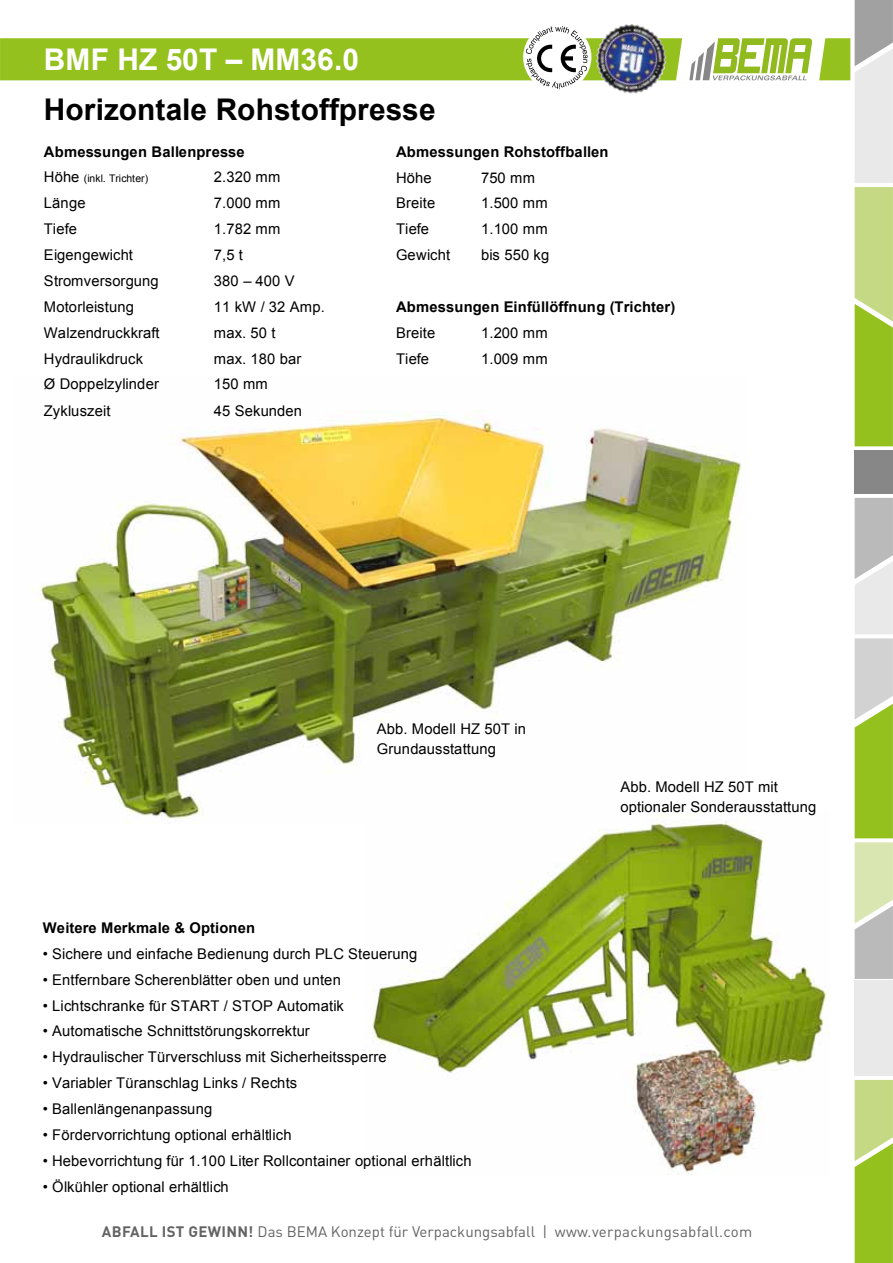
<style>
.page{position:relative;width:893px;height:1263px;background:#fff}
.page>*{position:absolute;margin:0;border:0;box-sizing:border-box;transform-origin:0 0}
.t1{font:700 29.85px "Arial";letter-spacing:.005em;color:#000}
.t2{font:700 29.85px "Arial";color:#fff}
.t3{font:15px "DIN";color:#646363}
.t4{font:14.7px/19.8px "Arial";letter-spacing:.005em;color:#000}
.t5{font:700 14.7px "Arial";letter-spacing:.005em;color:#000}
.t6{font:10.5px "Arial";letter-spacing:-.005em;color:#000}
.s1{font-size:14.7px}
.s2{font-weight:700}
</style>
<div class="page">
<svg style="left:855px;top:498px;width:38px;height:481px"></svg>
<svg style="left:855px;top:1080px;width:38px;height:183px"></svg>
<svg style="left:819px;top:0;width:74px;height:446px"></svg>
<div style="left:855px;top:981px;width:38px;height:95px;background:#e9e9e9"></div>
<div style="left:855px;top:450px;width:38px;height:44px;background:#878787"></div>
<svg style="left:689px;top:38px;width:123px;height:42px"></svg>
<img style="left:617px;top:24px;width:31px;height:70px">
<svg style="left:0;top:26px;width:682px;height:63px"></svg>
<img style="left:32px;top:420px;width:710px;height:404px">
<img style="left:365px;top:812px;width:464px;height:362px">
<img style="left:44px;top:419px;width:342px;height:21px">
<img style="left:365px;top:919px;width:129px;height:255px">
<img style="left:44px;top:42px;width:450px;height:44px">
<img style="left:396px;top:411px;width:303px;height:85px">
<img style="left:377px;top:720px;width:222px;height:55px">
<img style="left:620px;top:778px;width:209px;height:55px">
<h1 class="t2" style="left:44px;top:40px;width:316px">BMF HZ 50T – MM36.0</h1>
<h1 class="t1" style="left:44px;top:90px;width:393px">Horizontale Rohstoffpresse</h1>
<p class="t5" style="left:44px;top:142px;width:202px">Abmessungen Ballenpresse</p>
<p class="t6" style="left:44px;top:172px;width:106px"><span class="s1">Höhe</span> (inkl. Trichter)</p>
<p class="t4" style="left:214px;top:168px;width:68px">2.320 mm</p>
<p class="t4" style="left:44px;top:193px;width:43px">Länge</p>
<p class="t4" style="left:214px;top:193px;width:68px">7.000 mm</p>
<p class="t4" style="left:44px;top:219px;width:35px">Tiefe</p>
<p class="t4" style="left:214px;top:219px;width:68px">1.782 mm</p>
<p class="t4" style="left:44px;top:245px;width:91px">Eigengewicht</p>
<p class="t4" style="left:214px;top:245px;width:30px">7,5 t</p>
<p class="t4" style="left:44px;top:271px;width:116px">Stromversorgung</p>
<p class="t4" style="left:214px;top:271px;width:82px">380 – 400 V</p>
<p class="t4" style="left:44px;top:297px;width:91px">Motorleistung</p>
<p class="t4" style="left:214px;top:297px;width:113px">11 kW / 32 Amp.</p>
<p class="t4" style="left:44px;top:323px;width:117px">Walzendruckkraft</p>
<p class="t4" style="left:214px;top:323px;width:63px">max. 50 t</p>
<p class="t4" style="left:44px;top:349px;width:101px">Hydraulikdruck</p>
<p class="t4" style="left:214px;top:349px;width:89px">max. 180 bar</p>
<p class="t4" style="left:44px;top:375px;width:117px">Ø Doppelzylinder</p>
<p class="t4" style="left:214px;top:375px;width:56px">150 mm</p>
<p class="t4" style="left:44px;top:401px;width:68px">Zykluszeit</p>
<p class="t4" style="left:214px;top:401px;width:90px">45 Sekunden</p>
<p class="t5" style="left:396px;top:142px;width:214px">Abmessungen Rohstoffballen</p>
<p class="t4" style="left:396px;top:168px;width:37px">Höhe</p>
<p class="t4" style="left:481px;top:168px;width:56px">750 mm</p>
<p class="t4" style="left:396px;top:193px;width:41px">Breite</p>
<p class="t4" style="left:481px;top:193px;width:68px">1.500 mm</p>
<p class="t4" style="left:396px;top:219px;width:35px">Tiefe</p>
<p class="t4" style="left:481px;top:219px;width:68px">1.100 mm</p>
<p class="t4" style="left:396px;top:245px;width:56px">Gewicht</p>
<p class="t4" style="left:481px;top:245px;width:70px">bis 550 kg</p>
<p class="t5" style="left:396px;top:297px;width:281px">Abmessungen Einfüllöffnung (Trichter)</p>
<p class="t4" style="left:396px;top:323px;width:41px">Breite</p>
<p class="t4" style="left:481px;top:323px;width:68px">1.200 mm</p>
<p class="t4" style="left:396px;top:349px;width:35px">Tiefe</p>
<p class="t4" style="left:481px;top:349px;width:68px">1.009 mm</p>
<p class="t4" style="left:377px;top:719px;width:151px">Abb. Modell HZ 50T in<br>Grundausstattung</p>
<p class="t4" style="left:620px;top:778px;width:197px">Abb. Modell HZ 50T mit optionaler Sonderausstattung</p>
<p class="t5" style="left:43px;top:918px;width:214px">Weitere Merkmale &amp; Optionen</p>
<p class="t4" style="left:43px;top:944px;width:376px">• Sichere und einfache Bedienung durch PLC Steuerung</p>
<p class="t4" style="left:43px;top:970px;width:300px">• Entfernbare Scherenblätter oben und unten</p>
<p class="t4" style="left:43px;top:995px;width:303px">• Lichtschranke für START / STOP Automatik</p>
<p class="t4" style="left:43px;top:1021px;width:269px">• Automatische Schnittstörungskorrektur</p>
<p class="t4" style="left:43px;top:1047px;width:345px">• Hydraulischer Türverschluss mit Sicherheitssperre</p>
<p class="t4" style="left:43px;top:1073px;width:256px">• Variabler Türanschlag Links / Rechts</p>
<p class="t4" style="left:43px;top:1099px;width:171px">• Ballenlängenanpassung</p>
<p class="t4" style="left:43px;top:1125px;width:250px">• Fördervorrichtung optional erhältlich</p>
<p class="t4" style="left:43px;top:1151px;width:430px">• Hebevorrichtung für 1.100 Liter Rollcontainer optional erhältlich</p>
<p class="t4" style="left:43px;top:1177px;width:187px">• Ölkühler optional erhältlich</p>
<p class="t3" style="left:102px;top:1222px;width:652px"><span class="s2">ABFALL IST GEWINN!</span> Das BEMA Konzept für Verpackungsabfall | www.verpackungsabfall.com</p>
</div>
